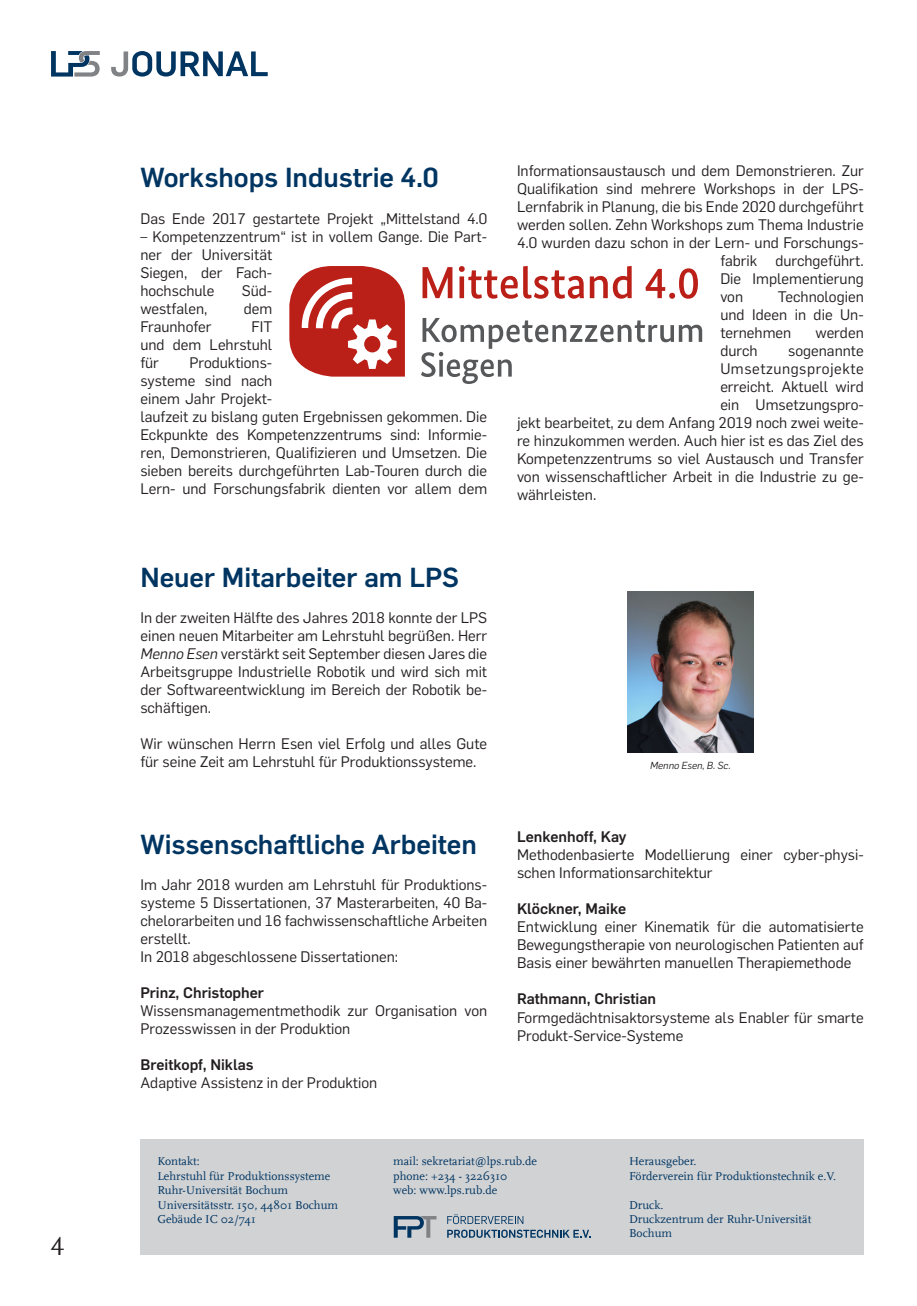
<style>
.page{position:relative;width:917px;height:1306px;background:#fff}
.page>*{position:absolute;margin:0;border:0;box-sizing:border-box;transform-origin:0 0}
.t1{font:700 27px "Rub Flama";color:#003562}
.t2{font:27px "RUB Scala TZ";color:#231f20}
.t3{font:15px/18px "Rub Flama";color:#231f20}
.t4{font:700 15px "Rub Flama";color:#231f20}
.t5{font:15px "Rub Flama";letter-spacing:.035em;color:#231f20}
.t6{font:12px/14.4px "RUB Scala MZ";color:#003562}
.t7{font:italic 10.05px "Rub Flama";color:#231f20}
.s1{font-style:italic}
</style>
<div class="page">
<div style="left:140px;top:1139px;width:723px;height:115px;background:#d1d2d4"></div>
<svg style="left:447px;top:1214px;width:143px;height:23px"></svg>
<svg style="left:393px;top:1216px;width:43px;height:21px"></svg>
<svg style="left:51px;top:51px;width:49px;height:26px"></svg>
<svg style="left:111px;top:51px;width:157px;height:26px"></svg>
<svg style="left:422px;top:266px;width:275px;height:33px"></svg>
<svg style="left:421px;top:318px;width:281px;height:66px"></svg>
<svg style="left:289px;top:266px;width:116px;height:110px"></svg>
<img style="left:627px;top:592px;width:126px;height:160px">
<p class="t2" style="left:51px;top:1227px;width:15px">4</p>
<p class="t1" style="left:140px;top:158px;width:299px">Workshops Industrie 4.0</p>
<p class="t3" style="left:140px;top:208px;width:348px">Das Ende 2017 gestartete Projekt „Mittelstand 4.0</p>
<p class="t3" style="left:140px;top:226px;width:348px">– Kompetenzzentrum“ ist in vollem Gange. Die Part&shy;ner der Universität<br>Siegen, der Fach-<br>hochschule</p>
<p class="t3" style="left:242px;top:280px;width:32px">Süd-</p>
<p class="t3" style="left:140px;top:298px;width:69px">westfalen,</p>
<p class="t3" style="left:244px;top:298px;width:30px">dem</p>
<p class="t3" style="left:140px;top:316px;width:73px">Fraunhofer</p>
<p class="t3" style="left:140px;top:316px;width:133px;text-align:justify;text-indent:111px">FIT und dem Lehrstuhl für</p>
<p class="t3" style="left:140px;top:352px;width:348px;text-indent:49px">Produktions-<br>systeme sind nach<br>einem Jahr Projekt-<br>laufzeit zu bislang guten Ergebnissen gekommen. Die Eckpunkte des Kompetenzzentrums sind: Informie&shy;ren, Demonstrieren, Qualifizieren und Umsetzen. Die sieben bereits durchgeführten Lab-Touren durch die Lern- und Forschungsfabrik dienten vor allem dem</p>
<p class="t1" style="left:140px;top:557px;width:320px">Neuer Mitarbeiter am LPS</p>
<p class="t3" style="left:140px;top:608px;width:348px;text-align:justify">In der zweiten Hälfte des Jahres 2018 konnte der LPS einen neuen Mitarbeiter am Lehrstuhl begrüßen. Herr <span class="s1">Menno Esen</span> verstärkt seit September diesen Jares die Arbeitsgruppe Industrielle Robotik und wird sich mit der Softwareentwicklung im Bereich der Robotik be&shy;schäftigen.</p>
<p class="t3" style="left:140px;top:734px;width:348px">Wir wünschen Herrn Esen viel Erfolg und alles Gute für seine Zeit am Lehrstuhl für Produktionssysteme.</p>
<p class="t1" style="left:140px;top:824px;width:338px">Wissenschaftliche Arbeiten</p>
<p class="t3" style="left:140px;top:875px;width:348px;text-align:justify">Im Jahr 2018 wurden am Lehrstuhl für Produktions&shy;systeme 5 Dissertationen, 37 Masterarbeiten, 40 Ba&shy;chelorarbeiten und 16 fachwissenschaftliche Arbeiten erstellt.</p>
<p class="t3" style="left:140px;top:947px;width:259px">In 2018 abgeschlossene Dissertationen:</p>
<p class="t4" style="left:140px;top:982px;width:125px">Prinz, Christopher</p>
<p class="t3" style="left:140px;top:1001px;width:348px">Wissensmanagementmethodik zur Organisation von<br>Prozesswissen in der Produktion</p>
<p class="t4" style="left:140px;top:1054px;width:115px">Breitkopf, Niklas</p>
<p class="t3" style="left:140px;top:1073px;width:238px">Adaptive Assistenz in der Produktion</p>
<p class="t3" style="left:517px;top:161px;width:348px">Informationsaustausch und dem Demonstrieren. Zur</p>
<p class="t3" style="left:517px;top:179px;width:348px">Qualifikation sind mehrere Workshops in der LPS-</p>
<p class="t3" style="left:517px;top:197px;width:348px">Lernfabrik in Planung, die bis Ende 2020 durchgeführt</p>
<p class="t3" style="left:517px;top:215px;width:348px">werden sollen. Zehn Workshops zum Thema Industrie</p>
<p class="t3" style="left:517px;top:233px;width:348px">4.0 wurden dazu schon in der Lern- und Forschungs-</p>
<p class="t3" style="left:720px;top:251px;width:145px">fabrik durchgeführt.</p>
<p class="t3" style="left:720px;top:269px;width:145px">Die Implementierung</p>
<p class="t3" style="left:720px;top:287px;width:24px">von</p>
<p class="t3" style="left:720px;top:287px;width:145px;text-align:justify;text-indent:58px">Technologien und Ideen in die Un&shy;ternehmen</p>
<p class="t3" style="left:815px;top:323px;width:50px">werden</p>
<p class="t3" style="left:720px;top:341px;width:39px">durch</p>
<p class="t3" style="left:788px;top:341px;width:77px">sogenannte</p>
<p class="t5" style="left:720px;top:358px;width:145px">Umsetzungsprojekte</p>
<p class="t3" style="left:720px;top:377px;width:145px">erreicht. Aktuell wird</p>
<p class="t3" style="left:720px;top:395px;width:145px">ein Umsetzungspro-</p>
<p class="t3" style="left:517px;top:413px;width:348px">jekt bearbeitet, zu dem Anfang 2019 noch zwei weite-</p>
<p class="t3" style="left:517px;top:431px;width:348px">re hinzukommen werden. Auch hier ist es das Ziel des</p>
<p class="t3" style="left:517px;top:449px;width:348px">Kompetenzzentrums so viel Austausch und Transfer</p>
<p class="t3" style="left:517px;top:467px;width:348px">von wissenschaftlicher Arbeit in die Industrie zu ge-</p>
<p class="t3" style="left:517px;top:485px;width:81px">währleisten.</p>
<p class="t7" style="left:650px;top:758px;width:82px">Menno Esen, B. Sc.</p>
<p class="t4" style="left:517px;top:826px;width:111px">Lenkenhoff, Kay</p>
<p class="t3" style="left:517px;top:845px;width:348px">Methodenbasierte Modellierung einer cyber-physi&shy;schen Informationsarchitektur</p>
<p class="t4" style="left:517px;top:898px;width:111px">Klöckner, Maike</p>
<p class="t3" style="left:517px;top:917px;width:348px;text-align:justify">Entwicklung einer Kinematik für die automatisierte Bewegungstherapie von neurologischen Patienten auf Basis einer bewährten manuellen Therapiemethode</p>
<p class="t4" style="left:517px;top:988px;width:140px">Rathmann, Christian</p>
<p class="t3" style="left:517px;top:1007px;width:348px">Formgedächtnisaktorsysteme als Enabler für smarte<br>Produkt-Service-Systeme</p>
<p class="t6" style="left:157px;top:1153px;width:174px">Kontakt:<br>Lehrstuhl für Produktionssysteme</p>
<p class="t6" style="left:157px;top:1182px;width:132px">Ruhr-Universität Bochum</p>
<p class="t6" style="left:157px;top:1196px;width:182px">Universitätsstr. 150, 44801 Bochum</p>
<p class="t6" style="left:157px;top:1211px;width:100px">Gebäude IC 02/741</p>
<p class="t6" style="left:393px;top:1153px;width:145px">mail: sekretariat@lps.rub.de</p>
<p class="t6" style="left:393px;top:1168px;width:116px">phone: +234 - 3226310</p>
<p class="t6" style="left:393px;top:1182px;width:106px">web: www.lps.rub.de</p>
<p class="t6" style="left:629px;top:1153px;width:69px">Herausgeber.</p>
<p class="t6" style="left:629px;top:1168px;width:208px">Förderverein für Produktionstechnik e.V.</p>
<p class="t6" style="left:629px;top:1196px;width:36px">Druck.</p>
<p class="t6" style="left:629px;top:1211px;width:184px">Druckzentrum der Ruhr-Universität<br>Bochum</p>
</div>
